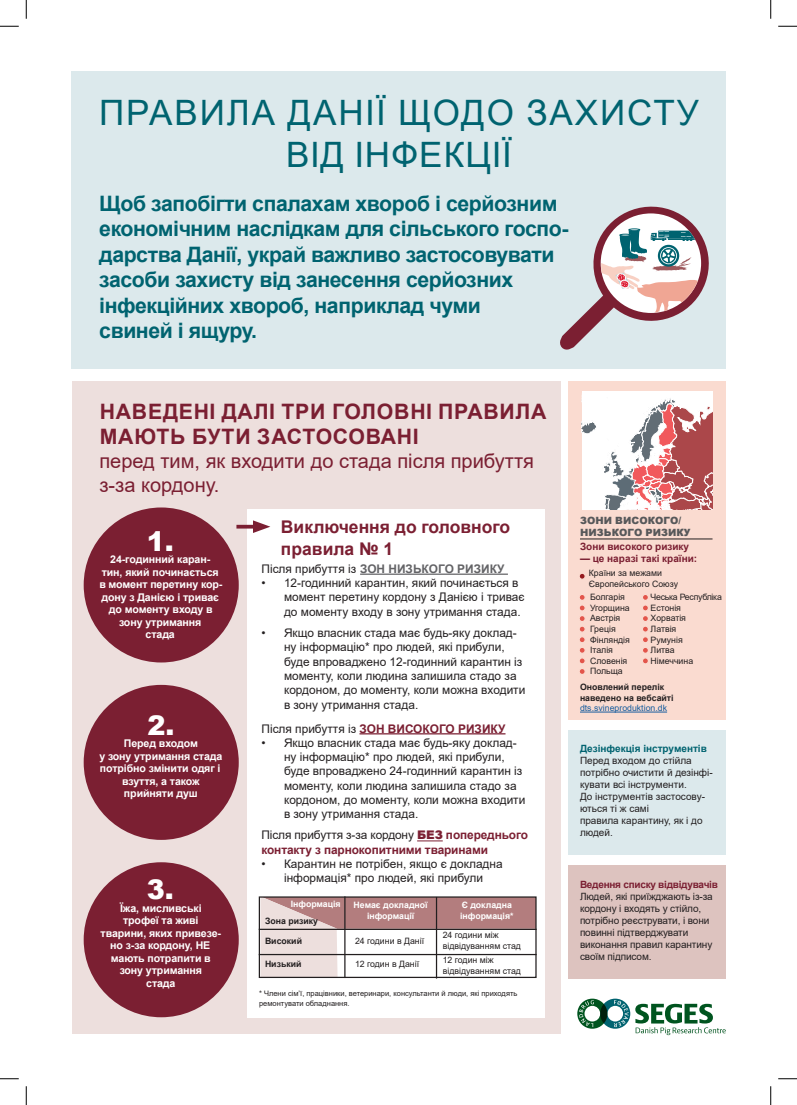
<style>
.page{position:relative;width:797px;height:1105px;background:#fff}
.page>*{position:absolute;margin:0;border:0;box-sizing:border-box;transform-origin:0 0}
.t1{font:35px/42.5px "Arial";letter-spacing:.045em;color:#006370;text-align:center}
.t2{font:900 27px "Arial";color:#fff}
.t3{font:700 21.25px/25.5px "Arial";letter-spacing:-.02em;color:#006370}
.t4{font:700 21.25px/25.5px "Arial";letter-spacing:.035em;color:#7b1f32}
.t5{font:20px/24px "Arial";color:#7b1f32}
.t6{font:700 17.5px/22.5px "Arial";color:#7b1f32}
.t7{font:11.88px/14.2px "Arial";color:#231f20}
.t8{font:700 11.88px/14.2px "Arial";letter-spacing:-.01em;color:#7b1f32}
.t9{font:700 11.88px "Arial";color:#636366}
.t10{font:700 10.62px/12.5px "Arial";letter-spacing:-.01em;color:#fff;text-align:center}
.t11{font:10px/12px "Arial";letter-spacing:-.01em;color:#231f20}
.t12{font:700 10px "Arial";color:#7b1f32}
.t13{font:900 10px/12px "Arial";letter-spacing:.005em;color:#57585a}
.t14{font:700 10px "Arial";letter-spacing:-.025em;color:#7b1f32}
.t15{font:700 10px "Arial";color:#006370}
.t16{font:8.75px/10.6px "Arial";color:#231f20}
.t17{font:700 8.75px/19.2px "Arial";color:#231f20}
.t18{font:700 8.75px/11.2px "Arial";color:#fff;text-align:center}
.t19{font:8.75px "Arial";color:#175d9e}
.t20{font:7.5px/10px "Arial";color:#231f20}
.s1{font-weight:400;color:#231f20}
.s2{font-weight:900}
</style>
<div class="page">
<div style="left:568px;top:381px;width:157px;height:338px;background:#fadbd0"></div>
<div style="left:568px;top:731px;width:157px;height:124px;background:#dce9ec"></div>
<div style="left:568px;top:865px;width:157px;height:114px;background:#ddc3bf"></div>
<div style="left:72px;top:381px;width:488px;height:652px;background:#eddfdd"></div>
<div style="left:247px;top:509px;width:298px;height:508px;background:#fff"></div>
<hr style="left:360px;top:574px;width:148px;height:1px;background:#636366">
<hr style="left:359px;top:733px;width:146px;height:1px;background:#7b1f32">
<svg style="left:417px;top:840px;width:26px;height:1px"></svg>
<div style="left:71px;top:71px;width:654px;height:298px;background:#dce9ec"></div>
<svg style="left:582px;top:391px;width:130px;height:119px;background:#dbb9bb"></svg>
<svg style="left:261px;top:898px;width:273px;height:78px"></svg>
<div style="left:259px;top:896px;width:277px;height:82px;border:1px solid #231f20"></div>
<hr style="left:259px;top:929px;width:277px;height:1px;background:#231f20">
<hr style="left:259px;top:954px;width:277px;height:1px;background:#231f20">
<hr style="left:344px;top:896px;width:1px;height:82px;background:#231f20">
<hr style="left:436px;top:897px;width:1px;height:81px;background:#231f20">
<svg style="left:560px;top:206px;width:149px;height:144px"></svg>
<div style="left:84px;top:507px;width:155px;height:155px;background:#7b1f32;border-radius:50%"></div>
<div style="left:84px;top:685px;width:155px;height:155px;background:#7b1f32;border-radius:50%"></div>
<div style="left:84px;top:862px;width:155px;height:155px;background:#7b1f32;border-radius:50%"></div>
<svg style="left:580px;top:575px;width:4px;height:3px"></svg>
<div style="left:578px;top:573px;width:8px;height:7px;border:1px solid #fadbd0;border-radius:50%"></div>
<div style="left:578px;top:594px;width:8px;height:7px;border:1px solid #fadbd0;border-radius:50%"></div>
<div style="left:578px;top:604px;width:8px;height:8px;border:1px solid #fadbd0;border-radius:50%"></div>
<div style="left:578px;top:615px;width:8px;height:7px;border:1px solid #fadbd0;border-radius:50%"></div>
<div style="left:578px;top:625px;width:8px;height:8px;border:1px solid #fadbd0;border-radius:50%"></div>
<div style="left:578px;top:636px;width:8px;height:7px;border:1px solid #fadbd0;border-radius:50%"></div>
<div style="left:578px;top:647px;width:8px;height:7px;border:1px solid #fadbd0;border-radius:50%"></div>
<div style="left:578px;top:657px;width:8px;height:7px;border:1px solid #fadbd0;border-radius:50%"></div>
<div style="left:641px;top:594px;width:8px;height:7px;border:1px solid #fadbd0;border-radius:50%"></div>
<div style="left:641px;top:604px;width:8px;height:8px;border:1px solid #fadbd0;border-radius:50%"></div>
<div style="left:641px;top:615px;width:8px;height:7px;border:1px solid #fadbd0;border-radius:50%"></div>
<div style="left:641px;top:625px;width:8px;height:8px;border:1px solid #fadbd0;border-radius:50%"></div>
<div style="left:641px;top:636px;width:8px;height:7px;border:1px solid #fadbd0;border-radius:50%"></div>
<div style="left:641px;top:647px;width:8px;height:7px;border:1px solid #fadbd0;border-radius:50%"></div>
<svg style="left:642px;top:594px;width:6px;height:68px"></svg>
<div style="left:641px;top:657px;width:8px;height:7px;border:1px solid #fadbd0;border-radius:50%"></div>
<svg style="left:579px;top:594px;width:6px;height:79px"></svg>
<div style="left:578px;top:668px;width:8px;height:7px;border:1px solid #fadbd0;border-radius:50%"></div>
<hr style="left:580px;top:539px;width:132px;height:1px;background:#231f20">
<svg style="left:236px;top:525px;width:17px;height:4px"></svg>
<svg style="left:253px;top:520px;width:17px;height:13px"></svg>
<svg style="left:577px;top:999px;width:148px;height:36px"></svg>
<hr style="left:580px;top:712px;width:87px;height:1px;background:#175d9e">
<svg style="left:0;top:25px;width:19px;height:2px"></svg>
<svg style="left:778px;top:25px;width:19px;height:2px"></svg>
<svg style="left:0;top:1078px;width:19px;height:1px"></svg>
<svg style="left:778px;top:1078px;width:19px;height:1px"></svg>
<svg style="left:25px;top:0;width:2px;height:19px"></svg>
<svg style="left:25px;top:1086px;width:2px;height:19px"></svg>
<svg style="left:770px;top:0;width:1px;height:19px"></svg>
<svg style="left:770px;top:1086px;width:1px;height:19px"></svg>
<h1 class="t1" style="left:99px;top:91px;width:601px">ПРАВИЛА ДАНІЇ ЩОДО ЗАХИСТУ<br>ВІД ІНФЕКЦІЇ</h1>
<h3 class="t3" style="left:99px;top:191px;width:471px">Щоб запобігти спалахам хвороб і серйозним економічним наслідкам для сільського госпо&shy;дарства Данії, украй важливо застосовувати засоби захисту від занесення серйозних інфекційних хвороб, наприклад чуми<br>свиней і ящуру.</h3>
<h3 class="t4" style="left:100px;top:399px;width:448px">НАВЕДЕНІ ДАЛІ ТРИ ГОЛОВНІ ПРАВИЛА<br>МАЮТЬ БУТИ ЗАСТОСОВАНІ</h3>
<h3 class="t5" style="left:99px;top:449px;width:436px">перед тим, як входити до стада після прибуття з-за кордону.</h3>
<h2 class="t2" style="left:147px;top:522px;width:29px">1.</h2>
<p class="t10" style="left:99px;top:553px;width:124px">24-годинний каран&shy;тин, який починається в момент перетину кор&shy;дону з Данією і триває до моменту входу в зону утримання<br>стада</p>
<h2 class="t2" style="left:147px;top:705px;width:29px">2.</h2>
<p class="t10" style="left:99px;top:737px;width:124px">Перед входом<br>у зону утримання стада потрібно змінити одяг і взуття, а також прийняти душ</p>
<h2 class="t2" style="left:147px;top:870px;width:29px">3.</h2>
<p class="t10" style="left:101px;top:902px;width:122px">Їжа, мисливські<br>трофеї та живі тварини, яких привезе&shy;но з-за кордону, НЕ мають потрапити в зону утримання<br>стада</p>
<h3 class="t6" style="left:281px;top:515px;width:231px">Виключення до головного правила № 1</h3>
<p class="t9" style="left:261px;top:560px;width:244px"><span class="s1">Після прибуття із</span> ЗОН НИЗЬКОГО РИЗИКУ</p>
<p class="t7" style="left:284px;top:576px;width:242px;text-indent:-23px">• 12-годинний карантин, який починається в момент перетину кордону з Данією і триває до моменту входу в зону утримання стада.</p>
<p class="t7" style="left:284px;top:626px;width:243px;text-indent:-23px">• Якщо власник стада має будь-яку доклад&shy;ну інформацію* про людей, які прибули, буде впроваджено 12-годинний карантин із моменту, коли людина залишила стадо за кордоном, до моменту, коли можна входити в зону утримання стада.</p>
<p class="t8" style="left:261px;top:721px;width:245px"><span class="s1">Після прибуття із</span> ЗОН ВИСОКОГО РИЗИКУ</p>
<p class="t7" style="left:284px;top:735px;width:243px;text-indent:-23px">• Якщо власник стада має будь-яку доклад&shy;ну інформацію* про людей, які прибули, буде впроваджено 24-годинний карантин із моменту, коли людина залишила стадо за кордоном, до моменту, коли можна входити в зону утримання стада.</p>
<p class="t8" style="left:261px;top:828px;width:268px"><span class="s1">Після прибуття з-за кордону</span> <span class="s2">БЕЗ</span> попереднього контакту з парнокопитними тваринами</p>
<p class="t7" style="left:261px;top:856px;width:243px;text-align:center">• Карантин не потрібен, якщо є докладна інформація* про людей, які прибули</p>
<p class="t18" style="left:291px;top:898px;width:51px">Інформація</p>
<p class="t18" style="left:353px;top:899px;width:76px">Немає докладної інформації</p>
<p class="t18" style="left:460px;top:899px;width:55px;text-align:left">Є докладна інформація*</p>
<p class="t17" style="left:265px;top:912px;width:55px">Зона ризику<br>Високий</p>
<p class="t16" style="left:355px;top:935px;width:71px">24 години в Данії</p>
<p class="t16" style="left:443px;top:929px;width:80px;line-height:11.2px">24 години між відвідуванням стад</p>
<p class="t16" style="left:443px;top:954px;width:80px;line-height:11.2px">12 годин між відвідуванням стад</p>
<p class="t17" style="left:265px;top:954px;width:38px">Низький</p>
<p class="t16" style="left:355px;top:958px;width:66px">12 годин в Данії</p>
<p class="t20" style="left:259px;top:988px;width:260px">* Члени сім’ї, працівники, ветеринари, консультанти й люди, які приходять ремонтувати обладнання.</p>
<p class="t13" style="left:580px;top:514px;width:112px">ЗОНИ ВИСОКОГО/<br>НИЗЬКОГО РИЗИКУ</p>
<p class="t12" style="left:580px;top:539px;width:111px">Зони високого ризику</p>
<p class="t12" style="left:580px;top:552px;width:119px">— це наразі такі країни:</p>
<p class="t16" style="left:589px;top:568px;width:91px">Країни за межами<br>Європейського Союзу</p>
<p class="t16" style="left:590px;top:592px;width:41px">Болгарія<br>Угорщина<br>Австрія<br>Греція<br>Фінляндія<br>Італія<br>Словенія<br>Польща</p>
<p class="t16" style="left:650px;top:592px;width:73px">Чеська Республіка<br>Естонія<br>Хорватія<br>Латвія<br>Румунія<br>Литва<br>Німеччина</p>
<p class="t17" style="left:580px;top:682px;width:95px;line-height:10.5px">Оновлений перелік наведено на вебсайті</p>
<p class="t19" style="left:580px;top:702px;width:89px">dts.svineproduktion.dk</p>
<p class="t15" style="left:580px;top:742px;width:128px">Дезінфекція інструментів</p>
<p class="t11" style="left:580px;top:755px;width:134px">Перед входом до стійла потрібно очистити й дезінфі&shy;кувати всі інструменти.<br>До інструментів застосову&shy;ються ті ж самі<br>правила карантину, як і до людей.</p>
<p class="t14" style="left:580px;top:877px;width:139px">Ведення списку відвідувачів</p>
<p class="t11" style="left:580px;top:890px;width:134px">Людей, які приїжджають із-за кордону і входять у стійло, потрібно реєструвати, і вони повинні підтверджувати виконання правил карантину своїм підписом.</p>
</div>
